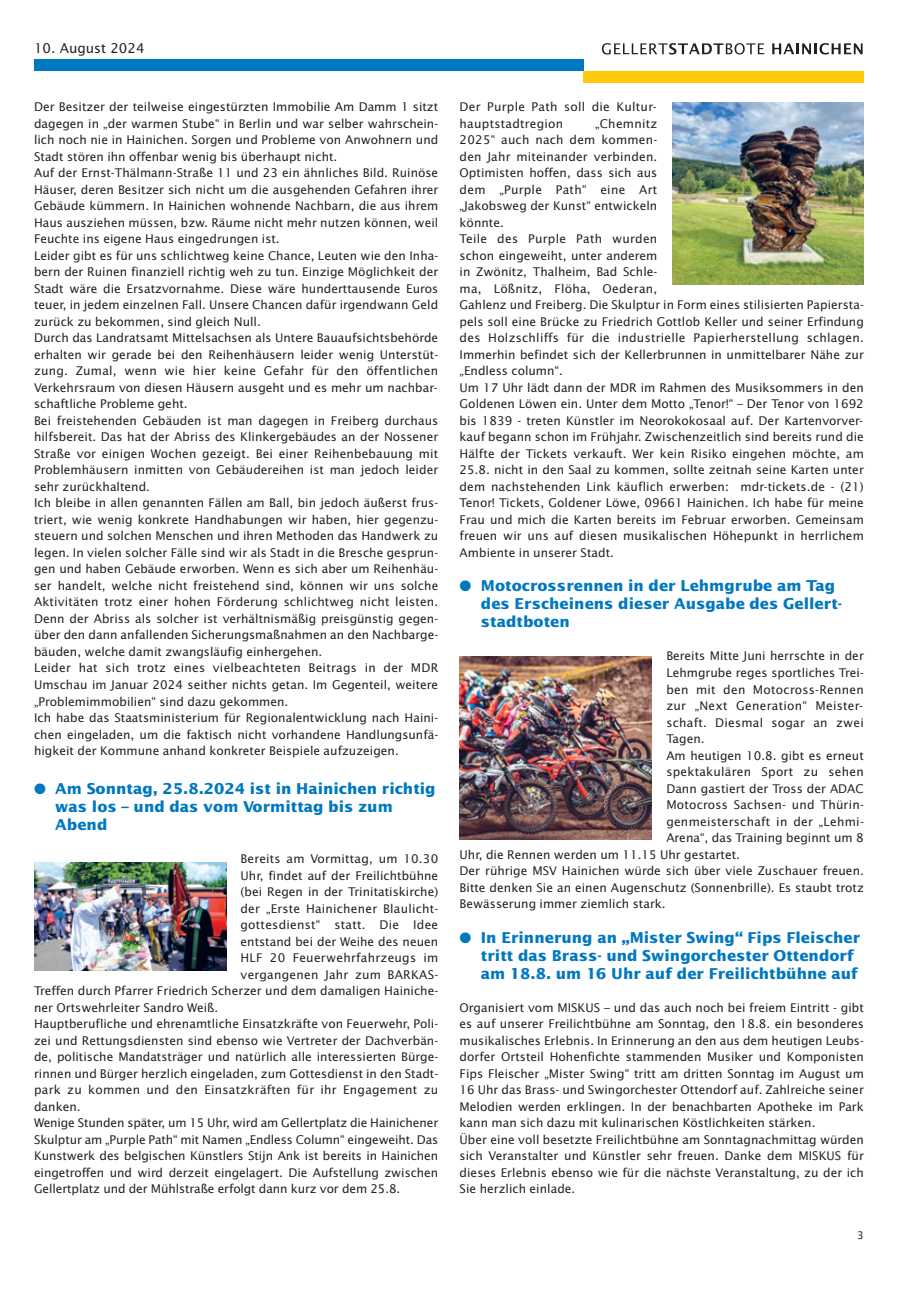
<style>
.page{position:relative;width:915px;height:1293px;background:#fff}
.page>*{position:absolute;margin:0;border:0;box-sizing:border-box;transform-origin:0 0}
.t1{font:700 15px/18px "Lucida Sans";color:#0078c0}
.t2{font:13.5px "Lucida Sans";color:#231f20}
.t3{font:12px/16.5px "Lucida Sans";color:#231f20}
.t4{font:12px/16.5px "Lucida Sans";letter-spacing:.02em;color:#231f20}
.t5{font:10.5px "Lucida Sans";color:#231f20}
</style>
<div class="page">
<div style="left:34px;top:59px;width:549px;height:12px;background:#0078c0"></div>
<div style="left:583px;top:71px;width:280px;height:12px;background:#feca0a"></div>
<svg style="left:601px;top:43px;width:163px;height:12px"></svg>
<svg style="left:772px;top:43px;width:90px;height:12px"></svg>
<img style="left:34px;top:863px;width:192px;height:107px">
<img style="left:672px;top:102px;width:191px;height:182px">
<img style="left:459px;top:657px;width:192px;height:182px">
<p class="t2" style="left:34px;top:43px;width:112px">10. August 2024</p>
<p class="t3" style="left:34px;top:100px;width:405px">Der Besitzer der teilweise eingestürzten Immobilie Am Damm 1 sitzt dagegen in „der warmen Stube“ in Berlin und war selber wahrschein&shy;lich noch nie in Hainichen. Sorgen und Probleme von Anwohnern und Stadt stören ihn offenbar wenig bis überhaupt nicht.<br>Auf der Ernst-Thälmann-Straße 11 und 23 ein ähnliches Bild. Ruinöse Häuser, deren Besitzer sich nicht um die ausgehenden Gefahren ihrer Gebäude kümmern. In Hainichen wohnende Nachbarn, die aus ihrem Haus ausziehen müssen, bzw. Räume nicht mehr nutzen können, weil Feuchte ins eigene Haus eingedrungen ist.<br>Leider gibt es für uns schlichtweg keine Chance, Leuten wie den Inha&shy;bern der Ruinen finanziell richtig weh zu tun. Einzige Möglichkeit der Stadt wäre die Ersatzvornahme. Diese wäre hunderttausende Euros teuer, in jedem einzelnen Fall. Unsere Chancen dafür irgendwann Geld zurück zu bekommen, sind gleich Null.<br>Durch das Landratsamt Mittelsachsen als Untere Bauaufsichtsbehörde erhalten wir gerade bei den Reihenhäusern leider wenig Unterstüt&shy;zung. Zumal, wenn wie hier keine Gefahr für den öffentlichen Verkehrsraum von diesen Häusern ausgeht und es mehr um nachbar&shy;schaftliche Probleme geht.<br>Bei freistehenden Gebäuden ist man dagegen in Freiberg durchaus hilfsbereit. Das hat der Abriss des Klinkergebäudes an der Nossener Straße vor einigen Wochen gezeigt. Bei einer Reihenbebauung mit Problemhäusern inmitten von Gebäudereihen ist man jedoch leider sehr zurückhaltend.<br>Ich bleibe in allen genannten Fällen am Ball, bin jedoch äußerst frus&shy;triert, wie wenig konkrete Handhabungen wir haben, hier gegenzu&shy;steuern und solchen Menschen und ihren Methoden das Handwerk zu legen. In vielen solcher Fälle sind wir als Stadt in die Bresche gesprun&shy;gen und haben Gebäude erworben. Wenn es sich aber um Reihenhäu&shy;ser handelt, welche nicht freistehend sind, können wir uns solche Aktivitäten trotz einer hohen Förderung schlichtweg nicht leisten.<br>Denn der Abriss als solcher ist verhältnismäßig preisgünstig gegen&shy;über den dann anfallenden Sicherungsmaßnahmen an den Nachbarge&shy;bäuden, welche damit zwangsläufig einhergehen.<br>Leider hat sich trotz eines vielbeachteten Beitrags in der MDR Umschau im Januar 2024 seither nichts getan. Im Gegenteil, weitere „Problemimmobilien“ sind dazu gekommen.<br>Ich habe das Staatsministerium für Regionalentwicklung nach Haini&shy;chen eingeladen, um die faktisch nicht vorhandene Handlungsunfä&shy;higkeit der Kommune anhand konkreter Beispiele aufzuzeigen.</p>
<p class="t1" style="left:55px;top:781px;width:382px;text-indent:-21px">● Am Sonntag, 25.8.2024 ist in Hainichen richtig was los – und das vom Vormittag bis zum<br>Abend</p>
<p class="t3" style="left:240px;top:851px;width:199px">Bereits am Vormittag, um 10.30</p>
<p class="t3" style="left:240px;top:868px;width:199px">Uhr, findet auf der Freilichtbühne</p>
<p class="t3" style="left:240px;top:884px;width:199px">(bei Regen in der Trinitatiskirche)</p>
<p class="t3" style="left:240px;top:901px;width:199px">der „Erste Hainichener Blaulicht-</p>
<p class="t4" style="left:240px;top:917px;width:199px">gottesdienst“ statt. Die Idee</p>
<p class="t3" style="left:240px;top:934px;width:199px">entstand bei der Weihe des neuen</p>
<p class="t4" style="left:240px;top:950px;width:199px">HLF 20 Feuerwehrfahrzeugs im</p>
<p class="t4" style="left:240px;top:967px;width:199px">vergangenen Jahr zum BARKAS-</p>
<p class="t3" style="left:34px;top:983px;width:405px">Treffen durch Pfarrer Friedrich Scherzer und dem damaligen Hainiche-</p>
<p class="t3" style="left:34px;top:1000px;width:185px">ner Ortswehrleiter Sandro Weiß.</p>
<p class="t3" style="left:34px;top:1016px;width:405px">Hauptberufliche und ehrenamtliche Einsatzkräfte von Feuerwehr, Poli-</p>
<p class="t3" style="left:34px;top:1033px;width:405px">zei und Rettungsdiensten sind ebenso wie Vertreter der Dachverbän-</p>
<p class="t3" style="left:34px;top:1049px;width:405px">de, politische Mandatsträger und natürlich alle interessierten Bürge-</p>
<p class="t3" style="left:34px;top:1066px;width:405px">rinnen und Bürger herzlich eingeladen, zum Gottesdienst in den Stadt-</p>
<p class="t4" style="left:34px;top:1082px;width:405px">park zu kommen und den Einsatzkräften für ihr Engagement zu</p>
<p class="t3" style="left:34px;top:1099px;width:48px">danken.</p>
<p class="t3" style="left:34px;top:1115px;width:405px">Wenige Stunden später, um 15 Uhr, wird am Gellertplatz die Hainichener</p>
<p class="t3" style="left:34px;top:1132px;width:405px">Skulptur am „Purple Path“ mit Namen „Endless Column“ eingeweiht. Das</p>
<p class="t3" style="left:34px;top:1148px;width:405px">Kunstwerk des belgischen Künstlers Stijn Ank ist bereits in Hainichen</p>
<p class="t3" style="left:34px;top:1165px;width:405px">eingetroffen und wird derzeit eingelagert. Die Aufstellung zwischen</p>
<p class="t3" style="left:34px;top:1181px;width:368px">Gellertplatz und der Mühlstraße erfolgt dann kurz vor dem 25.8.</p>
<p class="t4" style="left:459px;top:100px;width:198px">Der Purple Path soll die Kultur&shy;hauptstadtregion</p>
<p class="t3" style="left:459px;top:116px;width:405px;text-indent:135px">„Chemnitz<br>2025“ auch nach dem kommen-<br>den Jahr miteinander verbinden.<br>Optimisten hoffen, dass sich aus<br>dem „Purple Path“ eine Art<br>„Jakobsweg der Kunst“ entwickeln<br>könnte.<br>Teile des Purple Path wurden<br>schon eingeweiht, unter anderem<br>in Zwönitz, Thalheim, Bad Schle-<br>ma, Lößnitz, Flöha, Oederan,<br>Gahlenz und Freiberg. Die Skulptur in Form eines stilisierten Papiersta&shy;pels soll eine Brücke zu Friedrich Gottlob Keller und seiner Erfindung des Holzschliffs für die industrielle Papierherstellung schlagen.<br>Immerhin befindet sich der Kellerbrunnen in unmittelbarer Nähe zur „Endless column“.<br>Um 17 Uhr lädt dann der MDR im Rahmen des Musiksommers in den Goldenen Löwen ein. Unter dem Motto „Tenor!“ – Der Tenor von 1692 bis 1839 - treten Künstler im Neorokokosaal auf. Der Kartenvorver&shy;kauf begann schon im Frühjahr. Zwischenzeitlich sind bereits rund die Hälfte der Tickets verkauft. Wer kein Risiko eingehen möchte, am 25.8. nicht in den Saal zu kommen, sollte zeitnah seine Karten unter dem nachstehenden Link käuflich erwerben: mdr-tickets.de - (21)<br>Tenor! Tickets, Goldener Löwe, 09661 Hainichen. Ich habe für meine Frau und mich die Karten bereits im Februar erworben. Gemeinsam freuen wir uns auf diesen musikalischen Höhepunkt in herrlichem Ambiente in unserer Stadt.</p>
<p class="t1" style="left:480px;top:578px;width:363px;text-indent:-21px">● Motocrossrennen in der Lehmgrube am Tag des Erscheinens dieser Ausgabe des Gellert&shy;stadtboten</p>
<p class="t3" style="left:666px;top:649px;width:199px">Bereits Mitte Juni herrschte in der</p>
<p class="t3" style="left:666px;top:665px;width:199px">Lehmgrube reges sportliches Trei-</p>
<p class="t4" style="left:666px;top:682px;width:199px">ben mit den Motocross-Rennen</p>
<p class="t4" style="left:666px;top:698px;width:198px">zur „Next Generation“ Meister-</p>
<p class="t4" style="left:666px;top:715px;width:199px">schaft. Diesmal sogar an zwei</p>
<p class="t3" style="left:666px;top:731px;width:40px">Tagen.</p>
<p class="t3" style="left:666px;top:748px;width:199px">Am heutigen 10.8. gibt es erneut</p>
<p class="t4" style="left:666px;top:764px;width:199px">spektakulären Sport zu sehen</p>
<p class="t3" style="left:666px;top:781px;width:199px">Dann gastiert der Tross der ADAC</p>
<p class="t3" style="left:666px;top:797px;width:199px">Motocross Sachsen- und Thürin-</p>
<p class="t4" style="left:666px;top:814px;width:199px">genmeisterschaft in der „Lehmi-</p>
<p class="t3" style="left:666px;top:830px;width:199px">Arena“, das Training beginnt um 8</p>
<p class="t3" style="left:459px;top:847px;width:282px">Uhr, die Rennen werden um 11.15 Uhr gestartet.</p>
<p class="t3" style="left:459px;top:863px;width:405px">Der rührige MSV Hainichen würde sich über viele Zuschauer freuen.</p>
<p class="t3" style="left:459px;top:880px;width:405px">Bitte denken Sie an einen Augenschutz (Sonnenbrille). Es staubt trotz</p>
<p class="t3" style="left:459px;top:896px;width:207px">Bewässerung immer ziemlich stark.</p>
<p class="t1" style="left:480px;top:929px;width:380px;text-indent:-21px">● In Erinnerung an „Mister Swing“ Fips Fleischer tritt das Brass- und Swingorchester Ottendorf am 18.8. um 16 Uhr auf der Freilichtbühne auf</p>
<p class="t3" style="left:459px;top:1000px;width:405px">Organisiert vom MISKUS – und das auch noch bei freiem Eintritt - gibt es auf unserer Freilichtbühne am Sonntag, den 18.8. ein besonderes musikalisches Erlebnis. In Erinnerung an den aus dem heutigen Leubs&shy;dorfer Ortsteil Hohenfichte stammenden Musiker und Komponisten Fips Fleischer „Mister Swing“ tritt am dritten Sonntag im August um 16 Uhr das Brass- und Swingorchester Ottendorf auf. Zahlreiche seiner Melodien werden erklingen. In der benachbarten Apotheke im Park kann man sich dazu mit kulinarischen Köstlichkeiten stärken.<br>Über eine voll besetzte Freilichtbühne am Sonntagnachmittag würden sich Veranstalter und Künstler sehr freuen. Danke dem MISKUS für dieses Erlebnis ebenso wie für die nächste Veranstaltung, zu der ich Sie herzlich einlade.</p>
<p class="t5" style="left:857px;top:1230px;width:8px">3</p>
</div>
